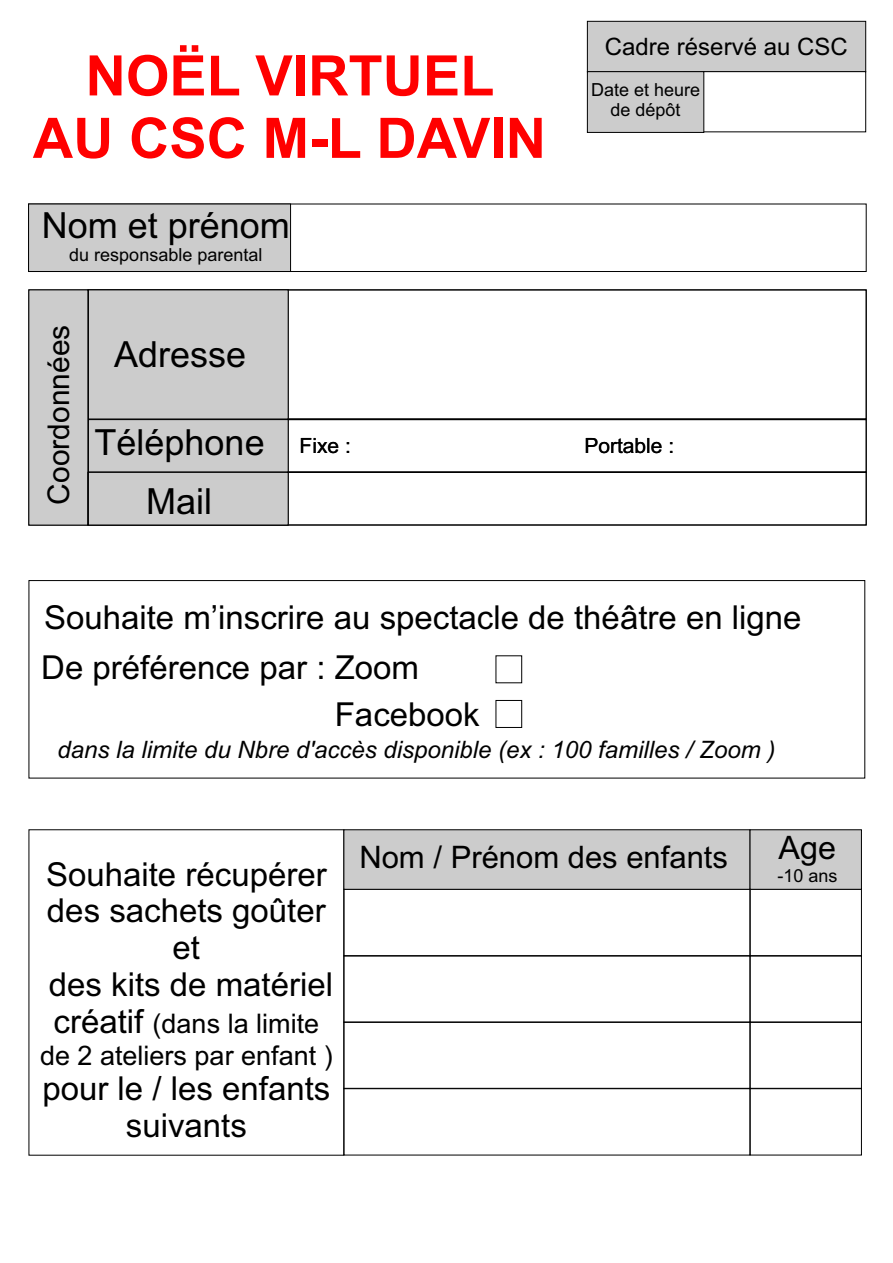
<style>
.page{position:relative;width:893px;height:1263px;background:#fff}
.page>*{position:absolute;margin:0;border:0;box-sizing:border-box;transform-origin:0 0}
.t1{font:700 55.8px/62.4px "Arial";color:#f00;text-align:center}
.t2{font:36px "Arial";color:#000}
.t3{font:33px/36.9px "Arial";color:#000;text-align:center}
.t4{font:32.25px "Arial";color:#000}
.t5{font:31.05px "Arial";color:#000}
.t6{font:30px "Arial";color:#000}
.t7{font:27px/31.5px "Arial";color:#000;text-align:center}
.t8{font:italic 24px "Arial";color:#000}
.t9{font:24px "Arial";color:#000}
.t10{font:21px "Arial";color:#000}
.t11{font:18px/20.1px "Arial";color:#000;text-align:center}
.s1{font-size:33px}
</style>
<div class="page">
<div style="left:495px;top:700px;width:27px;height:28px;border:1px solid #000"></div>
<div style="left:29px;top:580px;width:836px;height:198px;border:1px solid #000"></div>
<div style="left:28px;top:204px;width:839px;height:68px;border:1px solid #000"></div>
<div style="left:28px;top:203px;width:263px;height:69px;background:#ccc"></div>
<div style="left:87px;top:289px;width:780px;height:130px;border:1px solid #000"></div>
<div style="left:87px;top:419px;width:780px;height:53px;border:1px solid #000"></div>
<div style="left:87px;top:472px;width:780px;height:53px;border:1px solid #000"></div>
<div style="left:28px;top:289px;width:261px;height:237px;background:#ccc"></div>
<div style="left:750px;top:889px;width:112px;height:67px;border:1px solid #000"></div>
<svg style="left:343px;top:829px;width:519px;height:61px"></svg>
<div style="left:343px;top:955px;width:407px;height:68px;border:1px solid #000"></div>
<div style="left:750px;top:955px;width:112px;height:68px;border:1px solid #000"></div>
<div style="left:343px;top:1021px;width:407px;height:68px;border:1px solid #000"></div>
<div style="left:750px;top:1021px;width:112px;height:68px;border:1px solid #000"></div>
<div style="left:343px;top:1088px;width:407px;height:67px;border:1px solid #000"></div>
<div style="left:750px;top:1088px;width:112px;height:67px;border:1px solid #000"></div>
<svg style="left:586px;top:20px;width:280px;height:113px"></svg>
<h1 class="t1" style="left:33px;top:50px;width:515px">NOËL VIRTUEL<br>AU CSC M-L DAVIN</h1>
<p class="t2" style="left:42px;top:211px;width:250px">Nom et prénom</p>
<p class="t11" style="left:69px;top:247px;width:195px">du responsable parental</p>
<p class="t9" style="left:605px;top:37px;width:244px">Cadre réservé au CSC</p>
<p class="t11" style="left:591px;top:82px;width:111px">Date et heure de dépôt</p>
<p class="t6" style="left:47px;top:504px;width:181px;rotate:-90deg">Coordonnées</p>
<p class="t2" style="left:114px;top:341px;width:134px">Adresse</p>
<p class="t2" style="left:95px;top:429px;width:172px">Téléphone</p>
<p class="t2" style="left:146px;top:488px;width:67px">Mail</p>
<p class="t10" style="left:300px;top:438px;width:53px">Fixe :</p>
<p class="t10" style="left:584px;top:438px;width:91px">Portable :</p>
<p class="t3" style="left:44px;top:602px;width:759px">Souhaite m’inscrire au spectacle de théâtre en ligne</p>
<p class="t3" style="left:335px;top:647px;width:146px;line-height:47.2px;text-align:left;text-indent:-294px">De préférence par : Zoom<br>Facebook</p>
<p class="t8" style="left:57px;top:741px;width:720px">dans la limite du Nbre d'accès disponible (ex : 100 familles / Zoom )</p>
<p class="t3" style="left:46px;top:859px;width:289px">Souhaite récupérer des sachets goûter et<br>des kits de matériel</p>
<p class="t7" style="left:40px;top:1010px;width:294px"><span class="s1">créatif</span> (dans la limite de 2 ateliers par enfant )</p>
<p class="t3" style="left:42px;top:1073px;width:289px">pour le / les enfants suivants</p>
<p class="t5" style="left:359px;top:845px;width:370px">Nom / Prénom des enfants</p>
<p class="t4" style="left:779px;top:835px;width:59px">Age</p>
<p class="t11" style="left:777px;top:867px;width:62px">-10 ans</p>
</div>
